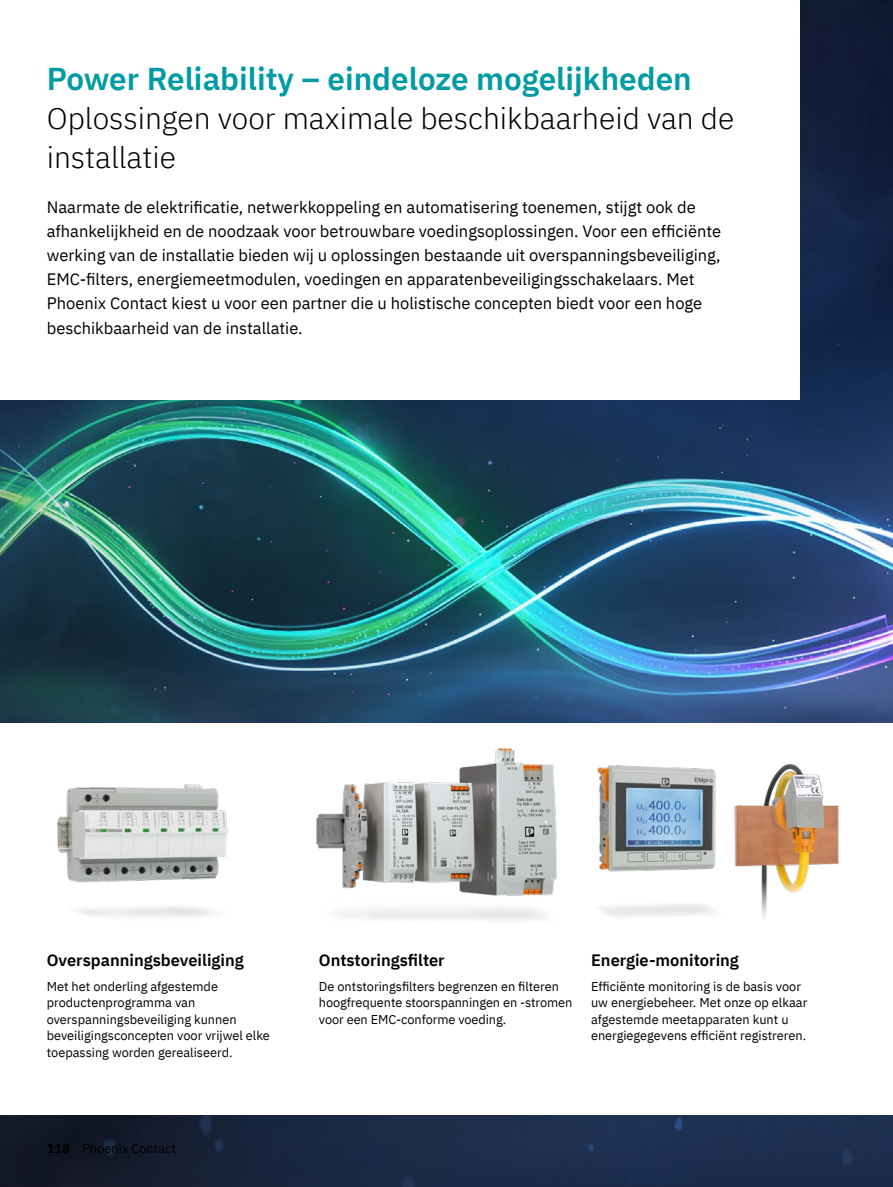
<style>
.page{position:relative;width:893px;height:1187px;background:#fff}
.page>*{position:absolute;margin:0;border:0;box-sizing:border-box;transform-origin:0 0}
.t1{font:31.5px "IBM Plex Sans Sm Bld";color:#009ba3}
.t2{font:300 30px/39px "IBM Plex Sans";color:#000}
.t3{font:16.5px/24px "IBM Plex Sans";color:#000}
.t4{font:16.5px "IBM Plex Sans Sm Bld";color:#000}
.t5{font:12.75px/16.5px "IBM Plex Sans";color:#000}
.s1{font-weight:700}
</style>
<div class="page">
<img style="left:0;top:0;width:893px;height:1186px">
<div style="left:315px;top:723px;width:276px;height:391px;background:#fff"></div>
<div style="left:587px;top:723px;width:306px;height:391px;background:#fff"></div>
<div style="left:0;top:723px;width:319px;height:391px;background:#fff"></div>
<img style="left:597px;top:764px;width:242px;height:153px">
<img style="left:57px;top:784px;width:171px;height:99px">
<img style="left:597px;top:891px;width:141px;height:26px">
<img style="left:316px;top:748px;width:241px;height:157px">
<div style="left:0;top:0;width:799px;height:400px;background:#fff"></div>
<h1 class="t1" style="left:47px;top:54px;width:646px">Power Reliability – eindeloze mogelijkheden</h1>
<h2 class="t2" style="left:47px;top:96px;width:689px">Oplossingen voor maximale beschikbaarheid van de installatie</h2>
<p class="t3" style="left:47px;top:194px;width:676px">Naarmate de elektrificatie, netwerkkoppeling en automatisering toenemen, stijgt ook de afhankelijkheid en de noodzaak voor betrouwbare voedingsoplossingen. Voor een efficiënte werking van de installatie bieden wij u oplossingen bestaande uit overspanningsbeveiliging, EMC-filters, energiemeetmodulen, voedingen en apparatenbeveiligingsschakelaars. Met Phoenix Contact kiest u voor een partner die u holistische concepten biedt voor een hoge beschikbaarheid van de installatie.</p>
<p class="t4" style="left:47px;top:946px;width:199px">Overspanningsbeveiliging</p>
<p class="t5" style="left:47px;top:976px;width:225px">Met het onderling afgestemde productenprogramma van overspanningsbeveiliging kunnen beveiligingsconcepten voor vrijwel elke toepassing worden gerealiseerd.</p>
<p class="t5" style="left:47px;top:1138px;width:131px"><span class="s1">118</span> Phoenix Contact</p>
<p class="t4" style="left:319px;top:946px;width:127px">Ontstoringsfilter</p>
<p class="t5" style="left:319px;top:976px;width:255px">De ontstoringsfilters begrenzen en filteren hoogfrequente stoorspanningen en -stromen voor een EMC-conforme voeding.</p>
<p class="t4" style="left:591px;top:946px;width:149px">Energie-monitoring</p>
<p class="t5" style="left:591px;top:976px;width:218px">Efficiënte monitoring is de basis voor uw energiebeheer. Met onze op elkaar afgestemde meetapparaten kunt u energiegegevens efficiënt registreren.</p>
</div>
